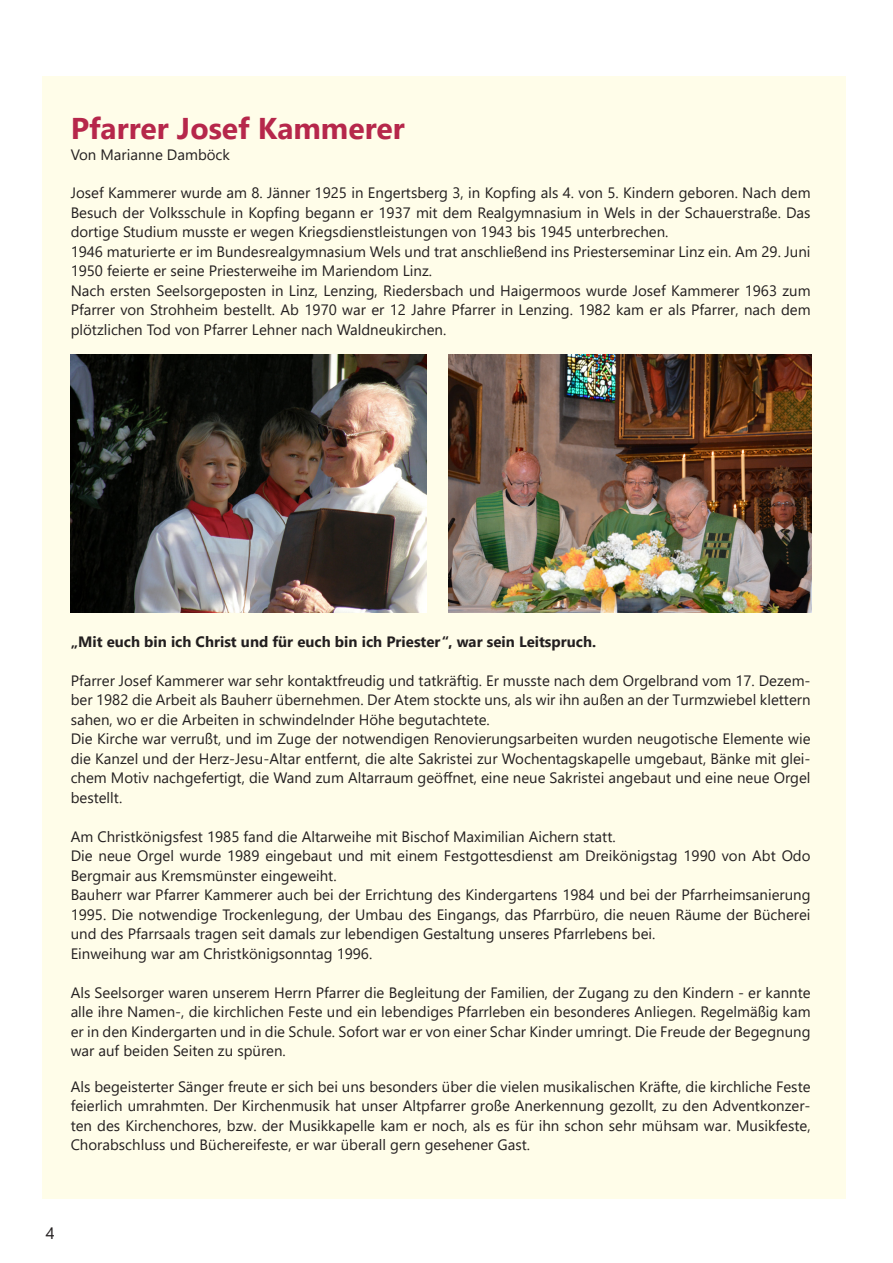
<style>
.page{position:relative;width:893px;height:1263px;background:#fff}
.page>*{position:absolute;margin:0;border:0;box-sizing:border-box;transform-origin:0 0}
.t1{font:700 30px "Segoe UI";color:#b6274b}
.t2{font:16.5px "Segoe UI";color:#231f20}
.t3{font:15px/19.5px "Segoe UI";color:#231f20}
.t4{font:700 15px "Segoe UI";color:#231f20}
</style>
<div class="page">
<div style="left:43px;top:77px;width:803px;height:1122px;background:#fffde9"></div>
<img style="left:71px;top:354px;width:356px;height:258px">
<img style="left:448px;top:354px;width:364px;height:258px">
<h1 class="t1" style="left:71px;top:100px;width:335px">Pfarrer Josef Kammerer</h1>
<p class="t3" style="left:71px;top:143px;width:161px">Von Marianne Damböck</p>
<p class="t3" style="left:71px;top:182px;width:741px">Josef Kammerer wurde am 8. Jänner 1925 in Engertsberg 3, in Kopfing als 4. von 5. Kindern geboren. Nach dem Besuch der Volksschule in Kopfing begann er 1937 mit dem Realgymnasium in Wels in der Schauerstraße. Das dortige Studium musste er wegen Kriegsdienstleistungen von 1943 bis 1945 unterbrechen.<br>1946 maturierte er im Bundesrealgymnasium Wels und trat anschließend ins Priesterseminar Linz ein. Am 29. Juni 1950 feierte er seine Priesterweihe im Mariendom Linz.<br>Nach ersten Seelsorgeposten in Linz, Lenzing, Riedersbach und Haigermoos wurde Josef Kammerer 1963 zum Pfarrer von Strohheim bestellt. Ab 1970 war er 12 Jahre Pfarrer in Lenzing. 1982 kam er als Pfarrer, nach dem plötzlichen Tod von Pfarrer Lehner nach Waldneukirchen.</p>
<p class="t4" style="left:71px;top:627px;width:527px">„Mit euch bin ich Christ und für euch bin ich Priester“, war sein Leitspruch.</p>
<p class="t3" style="left:71px;top:669px;width:741px">Pfarrer Josef Kammerer war sehr kontaktfreudig und tatkräftig. Er musste nach dem Orgelbrand vom 17. Dezem&shy;ber 1982 die Arbeit als Bauherr übernehmen. Der Atem stockte uns, als wir ihn außen an der Turmzwiebel klettern sahen, wo er die Arbeiten in schwindelnder Höhe begutachtete.<br>Die Kirche war verrußt, und im Zuge der notwendigen Renovierungsarbeiten wurden neugotische Elemente wie die Kanzel und der Herz-Jesu-Altar entfernt, die alte Sakristei zur Wochentagskapelle umgebaut, Bänke mit glei&shy;chem Motiv nachgefertigt, die Wand zum Altarraum geöffnet, eine neue Sakristei angebaut und eine neue Orgel bestellt.</p>
<p class="t3" style="left:71px;top:825px;width:741px">Am Christkönigsfest 1985 fand die Altarweihe mit Bischof Maximilian Aichern statt.<br>Die neue Orgel wurde 1989 eingebaut und mit einem Festgottesdienst am Dreikönigstag 1990 von Abt Odo Bergmair aus Kremsmünster eingeweiht.<br>Bauherr war Pfarrer Kammerer auch bei der Errichtung des Kindergartens 1984 und bei der Pfarrheimsanierung 1995. Die notwendige Trockenlegung, der Umbau des Eingangs, das Pfarrbüro, die neuen Räume der Bücherei und des Pfarrsaals tragen seit damals zur lebendigen Gestaltung unseres Pfarrlebens bei.<br>Einweihung war am Christkönigsonntag 1996.</p>
<p class="t3" style="left:71px;top:981px;width:741px;text-align:justify">Als Seelsorger waren unserem Herrn Pfarrer die Begleitung der Familien, der Zugang zu den Kindern - er kannte alle ihre Namen-, die kirchlichen Feste und ein lebendiges Pfarrleben ein besonderes Anliegen. Regelmäßig kam er in den Kindergarten und in die Schule. Sofort war er von einer Schar Kinder umringt. Die Freude der Begegnung war auf beiden Seiten zu spüren.</p>
<p class="t3" style="left:71px;top:1075px;width:741px;text-align:justify">Als begeisterter Sänger freute er sich bei uns besonders über die vielen musikalischen Kräfte, die kirchliche Feste feierlich umrahmten. Der Kirchenmusik hat unser Altpfarrer große Anerkennung gezollt, zu den Adventkonzer&shy;ten des Kirchenchores, bzw. der Musikkapelle kam er noch, als es für ihn schon sehr mühsam war. Musikfeste, Chorabschluss und Büchereifeste, er war überall gern gesehener Gast.</p>
<p class="t2" style="left:46px;top:1218px;width:10px">4</p>
</div>
